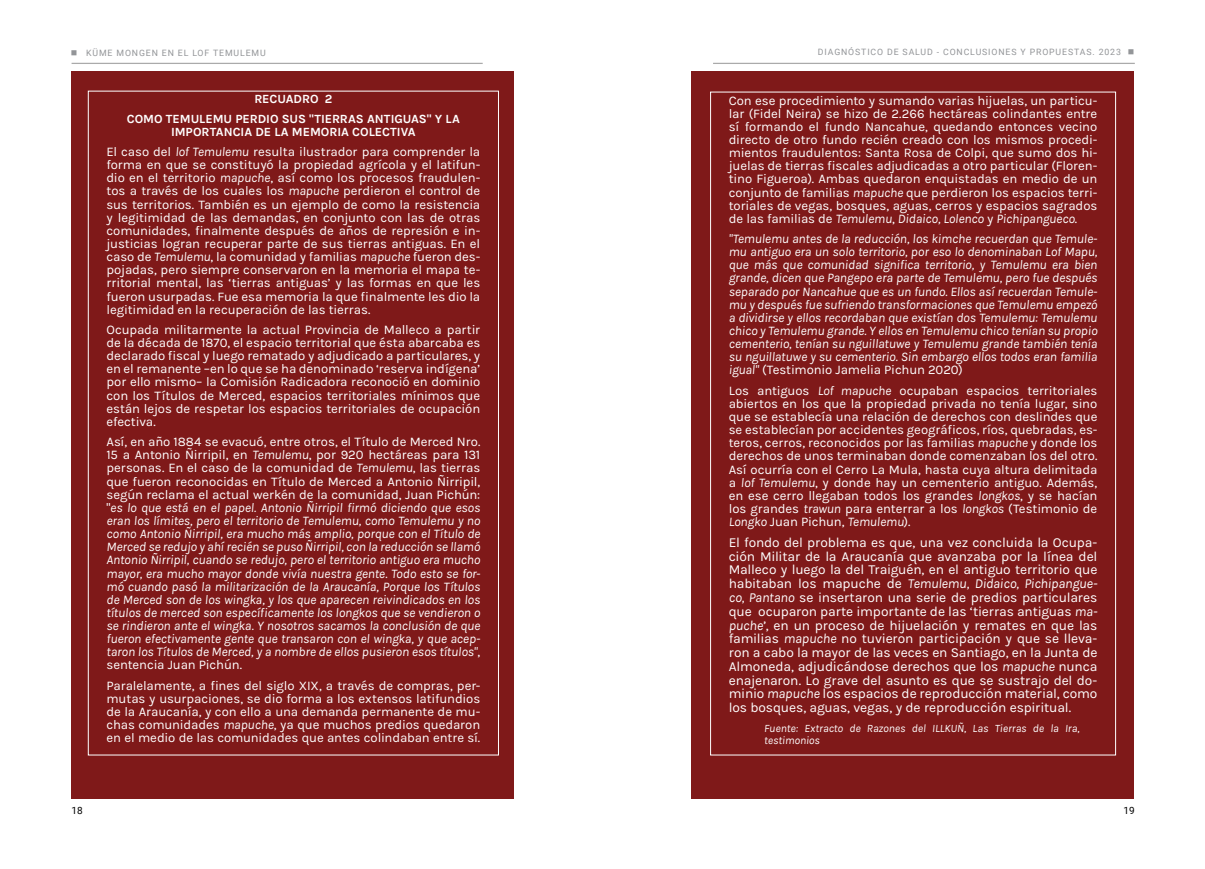
<style>
.page{position:relative;width:1205px;height:869px;background:#fff}
.page>*{position:absolute;margin:0;border:0;box-sizing:border-box;transform-origin:0 0}
.t1{font:13.75px/13.8px "Karla";letter-spacing:-.01em;color:#fff;text-align:justify}
.t2{font:13.12px/13.1px "Karla";letter-spacing:-.01em;color:#fff;text-align:justify}
.t3{font:italic 13.12px/13.1px "Karla";letter-spacing:-.01em;color:#fff;text-align:justify}
.t4{font:700 12.5px/19.6px "Karla";letter-spacing:-.005em;color:#fff;text-align:center}
.t5{font:italic 11.25px/12.5px "Karla";letter-spacing:-.005em;color:#fff}
.t6{font:10px "Roboto";color:#000}
.t7{font:8.75px "Roboto";letter-spacing:.1em;color:#939598}
.s1{font-style:italic}
.s2{font-style:normal}
</style>
<div class="page">
<hr style="left:72px;top:63px;width:411px;height:1px;background:#aaa">
<hr style="left:713px;top:63px;width:422px;height:1px;background:#aaa">
<div style="left:72px;top:71px;width:442px;height:726px;background:#7f1919"></div>
<div style="left:691px;top:71px;width:443px;height:726px;background:#7f1919"></div>
<p class="t7" style="left:71px;top:47px;width:196px">■ KÜME MONGEN EN EL LOF TEMULEMU</p>
<p class="t7" style="left:818px;top:46px;width:318px">DIAGNÓSTICO DE SALUD - CONCLUSIONES Y PROPUESTAS. 2023 ■</p>
<p class="t4" style="left:127px;top:89px;width:335px">RECUADRO 2<br>COMO TEMULEMU PERDIO SUS "TIERRAS ANTIGUAS" Y LA</p>
<p class="t4" style="left:171px;top:122px;width:246px">IMPORTANCIA DE LA MEMORIA COLECTIVA</p>
<p class="t2" style="left:106px;top:145px;width:375px">El caso del <span class="s1">lof Temulemu</span> resulta ilustrador para comprender la forma en que se constituyó la propiedad agrícola y el latifun&shy;dio en el territorio <span class="s1">mapuche</span>, así como los procesos fraudulen&shy;tos a través de los cuales los <span class="s1">mapuche</span> perdieron el control de sus territorios. También es un ejemplo de como la resistencia y legitimidad de las demandas, en conjunto con las de otras comunidades, finalmente después de años de represión e in&shy;justicias logran recuperar parte de sus tierras antiguas. En el caso de <span class="s1">Temulemu</span>, la comunidad y familias <span class="s1">mapuche</span> fueron des&shy;pojadas, pero siempre conservaron en la memoria el mapa te&shy;rritorial mental, las ‘tierras antiguas’ y las formas en que les fueron usurpadas. Fue esa memoria la que finalmente les dio la legitimidad en la recuperación de las tierras.</p>
<p class="t2" style="left:106px;top:323px;width:375px">Ocupada militarmente la actual Provincia de Malleco a partir de la década de 1870, el espacio territorial que ésta abarcaba es declarado fiscal y luego rematado y adjudicado a particulares, y en el remanente –en lo que se ha denominado ‘reserva indígena’ por ello mismo– la Comisión Radicadora reconoció en dominio con los Títulos de Merced, espacios territoriales mínimos que están lejos de respetar los espacios territoriales de ocupación efectiva.</p>
<p class="t3" style="left:106px;top:435px;width:375px"><span class="s2">Así, en año 1884 se evacuó, entre otros, el Título de Merced Nro.<br>15 a Antonio Ñirripil, en</span> Temulemu<span class="s2">, por 920 hectáreas para 131 personas. En el caso de la comunidad de</span> Temulemu<span class="s2">, las tierras que fueron reconocidas en Título de Merced a Antonio Ñirripil, según reclama el actual werkén de la comunidad, Juan Pichún: "</span>es lo que está en el papel. Antonio Ñirripil firmó diciendo que esos eran los límites, pero el territorio de Temulemu, como Temulemu y no como Antonio Ñirripil, era mucho más amplio, porque con el Título de Merced se redujo y ahí recién se puso Ñirripil, con la reducción se llamó Antonio Ñirripil, cuando se redujo, pero el territorio antiguo era mucho mayor, era mucho mayor donde vivía nuestra gente. Todo esto se for&shy;mó cuando pasó la militarización de la Araucanía, Porque los Títulos de Merced son de los wingka, y los que aparecen reivindicados en los títulos de merced son específicamente los longkos que se vendieron o se rindieron ante el wingka. Y nosotros sacamos la conclusión de que fueron efectivamente gente que transaron con el wingka, y que acep&shy;taron los Títulos de Merced, y a nombre de ellos pusieron esos títulos"<span class="s2">, sentencia Juan Pichún.</span></p>
<p class="t2" style="left:106px;top:678px;width:375px">Paralelamente, a fines del siglo XIX, a través de compras, per&shy;mutas y usurpaciones, se dio forma a los extensos latifundios de la Araucanía, y con ello a una demanda permanente de mu&shy;chas comunidades <span class="s1">mapuche</span>, ya que muchos predios quedaron en el medio de las comunidades que antes colindaban entre sí.</p>
<p class="t2" style="left:729px;top:94px;width:370px">Con ese procedimiento y sumando varias hijuelas, un particu&shy;lar (Fidel Neira) se hizo de 2.266 hectáreas colindantes entre sí formando el fundo Nancahue, quedando entonces vecino directo de otro fundo recién creado con los mismos procedi&shy;mientos fraudulentos: Santa Rosa de Colpi, que sumo dos hi&shy;juelas de tierras fiscales adjudicadas a otro particular (Floren&shy;tino Figueroa). Ambas quedaron enquistadas en medio de un conjunto de familias <span class="s1">mapuche</span> que perdieron los espacios terri&shy;toriales de vegas, bosques, aguas, cerros y espacios sagrados de las familias de <span class="s1">Temulemu</span>, <span class="s1">Didaico, Lolenco</span> y <span class="s1">Pichipangueco</span>.</p>
<p class="t3" style="left:729px;top:232px;width:370px">"Temulemu antes de la reducción, los kimche recuerdan que Temule&shy;mu antiguo era un solo territorio, por eso lo denominaban Lof Mapu, que más que comunidad significa territorio, y Temulemu era bien grande, dicen que Pangepo era parte de Temulemu, pero fue después separado por Nancahue que es un fundo. Ellos así recuerdan Temule&shy;mu y después fue sufriendo transformaciones que Temulemu empezó a dividirse y ellos recordaban que existían dos Temulemu: Temulemu chico y Temulemu grande. Y ellos en Temulemu chico tenían su propio cementerio, tenían su nguillatuwe y Temulemu grande también tenía su nguillatuwe y su cementerio. Sin embargo ellos todos eran familia igual" <span class="s2">(Testimonio Jamelia Pichun 2020)</span></p>
<p class="t2" style="left:729px;top:384px;width:370px">Los antiguos <span class="s1">Lof mapuche</span> ocupaban espacios territoriales abiertos en los que la propiedad privada no tenía lugar, sino que se establecía una relación de derechos con deslindes que se establecían por accidentes geográficos, ríos, quebradas, es&shy;teros, cerros, reconocidos por las familias <span class="s1">mapuche</span> y donde los derechos de unos terminaban donde comenzaban los del otro.<br>Así ocurría con el Cerro La Mula, hasta cuya altura delimitada a <span class="s1">lof Temulemu</span>, y donde hay un cementerio antiguo. Además, en ese cerro llegaban todos los grandes <span class="s1">longkos</span>, y se hacían los grandes <span class="s1">trawun</span> para enterrar a los <span class="s1">longkos</span> (Testimonio de <span class="s1">Longko</span> Juan Pichun, <span class="s1">Temulemu</span>).</p>
<p class="t1" style="left:729px;top:535px;width:370px">El fondo del problema es que, una vez concluida la Ocupa&shy;ción Militar de la Araucanía que avanzaba por la línea del Malleco y luego la del Traiguén, en el antiguo territorio que habitaban los mapuche de <span class="s1">Temulemu, Didaico, Pichipangue&shy;co, Pantano</span> se insertaron una serie de predios particulares que ocuparon parte importante de las ‘tierras antiguas <span class="s1">ma&shy;puche</span>’, en un proceso de hijuelación y remates en que las familias <span class="s1">mapuche</span> no tuvieron participación y que se lleva&shy;ron a cabo la mayor de las veces en Santiago, en la Junta de Almoneda, adjudicándose derechos que los <span class="s1">mapuche</span> nunca enajenaron. Lo grave del asunto es que se sustrajo del do&shy;minio <span class="s1">mapuche</span> los espacios de reproducción material, como los bosques, aguas, vegas, y de reproducción espiritual.</p>
<p class="t5" style="left:764px;top:721px;width:317px">Fuente: Extracto de Razones del ILLKUÑ, Las Tierras de la Ira, testimonios</p>
<p class="t6" style="left:72px;top:803px;width:13px">18</p>
<p class="t6" style="left:1123px;top:803px;width:13px">19</p>
</div>
